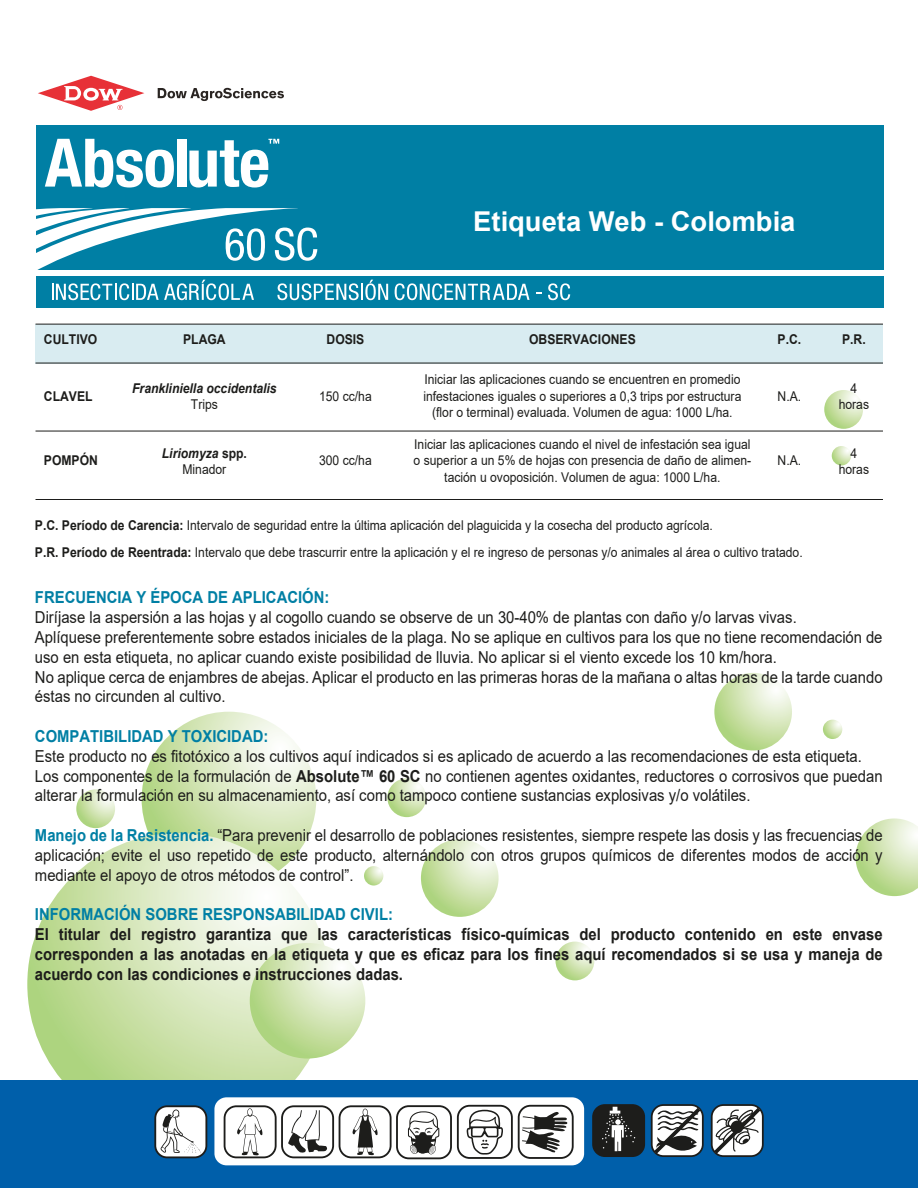
<style>
.page{position:relative;width:918px;height:1188px;background:#fff}
.page>*{position:absolute;margin:0;border:0;box-sizing:border-box;transform-origin:0 0}
.t1{font:700 27.3px "Arial";color:#fff}
.t2{font:16.5px/19.8px "Arial";color:#1d1d1b;scale:.9 1}
.t3{font:700 16.5px/19.8px "Arial";color:#1d1d1b;text-align:justify;scale:.9 1}
.t4{font:700 16.5px "Arial";color:#007fa4;scale:.9 1}
.t5{font:13.5px/26.7px "Arial";color:#1d1d1b;scale:.9 1}
.t6{font:700 13.5px "Arial";color:#1d1d1b;scale:.9 1}
.t7{font:italic 700 13.5px "Arial";color:#1d1d1b;scale:.9 1}
.s1{font-style:normal}
.s2{font-weight:700}
.s3{font-weight:700;color:#007fa4}
</style>
<div class="page">
<svg style="left:142px;top:712px;width:174px;height:174px"></svg>
<svg style="left:27px;top:833px;width:303px;height:302px"></svg>
<svg style="left:250px;top:943px;width:115px;height:116px"></svg>
<svg style="left:421px;top:839px;width:78px;height:78px"></svg>
<svg style="left:714px;top:673px;width:78px;height:78px"></svg>
<svg style="left:856px;top:818px;width:62px;height:78px"></svg>
<svg style="left:387px;top:778px;width:39px;height:39px"></svg>
<svg style="left:556px;top:942px;width:38px;height:38px"></svg>
<svg style="left:76px;top:789px;width:39px;height:39px"></svg>
<svg style="left:824px;top:390px;width:39px;height:39px"></svg>
<svg style="left:832px;top:446px;width:19px;height:19px"></svg>
<svg style="left:823px;top:720px;width:19px;height:19px"></svg>
<svg style="left:364px;top:866px;width:19px;height:20px"></svg>
<div style="left:0;top:1081px;width:918px;height:107px;background:#005faa"></div>
<div style="left:36px;top:324px;width:847px;height:39px;background:#d9ecf1"></div>
<hr style="left:36px;top:324px;width:847px;height:1px;background:#1d1d1b">
<hr style="left:36px;top:363px;width:847px;height:1px;background:#1d1d1b">
<hr style="left:36px;top:431px;width:847px;height:1px;background:#1d1d1b">
<hr style="left:36px;top:499px;width:847px;height:1px;background:#1d1d1b">
<div style="left:37px;top:125px;width:847px;height:182px;background:#007fa4"></div>
<div style="left:36px;top:270px;width:852px;height:6px;background:#fff"></div>
<svg style="left:158px;top:88px;width:126px;height:13px"></svg>
<svg style="left:38px;top:76px;width:106px;height:35px"></svg>
<svg style="left:45px;top:139px;width:129px;height:49px"></svg>
<div style="left:177px;top:139px;width:9px;height:48px;background:#fff"></div>
<svg style="left:189px;top:139px;width:90px;height:49px"></svg>
<svg style="left:36px;top:208px;width:352px;height:92px"></svg>
<svg style="left:395px;top:283px;width:135px;height:17px"></svg>
<svg style="left:548px;top:283px;width:22px;height:17px"></svg>
<svg style="left:154px;top:1105px;width:53px;height:53px"></svg>
<svg style="left:592px;top:1104px;width:53px;height:53px"></svg>
<svg style="left:651px;top:1104px;width:53px;height:53px"></svg>
<svg style="left:214px;top:1097px;width:370px;height:68px"></svg>
<svg style="left:711px;top:1104px;width:53px;height:53px"></svg>
<h1 class="t1" style="left:473px;top:202px;width:324px">Etiqueta Web - Colombia</h1>
<p class="t6" style="left:44px;top:330px;width:61px">CULTIVO</p>
<p class="t6" style="left:183px;top:330px;width:49px">PLAGA</p>
<p class="t6" style="left:327px;top:330px;width:44px">DOSIS</p>
<p class="t6" style="left:529px;top:330px;width:120px">OBSERVACIONES</p>
<p class="t6" style="left:778px;top:330px;width:28px">P.C.</p>
<p class="t6" style="left:842px;top:330px;width:28px">P.R.</p>
<p class="t5" style="left:424px;top:366px;width:353px">Iniciar las aplicaciones cuando se encuentren en promedio</p>
<p class="t6" style="left:44px;top:386px;width:56px">CLAVEL</p>
<p class="t7" style="left:132px;top:379px;width:162px">Frankliniella occidentalis</p>
<p class="t5" style="left:851px;top:375px;width:9px">4</p>
<p class="t5" style="left:319px;top:383px;width:60px">150 cc/ha</p>
<p class="t5" style="left:423px;top:383px;width:355px">infestaciones iguales o superiores a 0,3 trips por estructura</p>
<p class="t5" style="left:778px;top:383px;width:28px">N.A.</p>
<p class="t5" style="left:191px;top:391px;width:31px">Trips</p>
<p class="t5" style="left:839px;top:391px;width:35px">horas</p>
<p class="t5" style="left:432px;top:399px;width:335px">(flor o terminal) evaluada. Volumen de agua: 1000 L/ha.</p>
<p class="t5" style="left:414px;top:431px;width:375px">Iniciar las aplicaciones cuando el nivel de infestación sea igual</p>
<p class="t6" style="left:44px;top:451px;width:62px">POMPÓN</p>
<p class="t7" style="left:162px;top:444px;width:96px">Liriomyza <span class="s1">spp.</span></p>
<p class="t5" style="left:319px;top:447px;width:60px">300 cc/ha</p>
<p class="t5" style="left:414px;top:447px;width:377px">o superior a un 5% de hojas con presencia de daño de alimen-</p>
<p class="t5" style="left:778px;top:447px;width:28px">N.A.</p>
<p class="t5" style="left:182px;top:456px;width:50px">Minador</p>
<p class="t5" style="left:444px;top:464px;width:308px">tación u ovoposición. Volumen de agua: 1000 L/ha.</p>
<p class="t5" style="left:851px;top:440px;width:9px">4</p>
<p class="t5" style="left:839px;top:456px;width:35px">horas</p>
<p class="t5" style="left:35px;top:512px;width:855px"><span class="s2">P.C. Período de Carencia:</span> Intervalo de seguridad entre la última aplicación del plaguicida y la cosecha del producto agrícola.<br><span class="s2">P.R. Período de Reentrada:</span> Intervalo que debe trascurrir entre la aplicación y el re ingreso de personas y/o animales al área o cultivo tratado.</p>
<p class="t4" style="left:35px;top:586px;width:329px">FRECUENCIA Y ÉPOCA DE APLICACIÓN:</p>
<p class="t2" style="left:35px;top:607px;width:943px">Diríjase la aspersión a las hojas y al cogollo cuando se observe de un 30-40% de plantas con daño y/o larvas vivas.<br>Aplíquese preferentemente sobre estados iniciales de la plaga. No se aplique en cultivos para los que no tiene recomendación de uso en esta etiqueta, no aplicar cuando existe posibilidad de lluvia. No aplicar si el viento excede los 10 km/hora.<br>No aplique cerca de enjambres de abejas. Aplicar el producto en las primeras horas de la mañana o altas horas de la tarde cuando éstas no circunden al cultivo.</p>
<p class="t4" style="left:35px;top:725px;width:261px">COMPATIBILIDAD Y TOXICIDAD:</p>
<p class="t2" style="left:35px;top:746px;width:943px">Este producto no es fitotóxico a los cultivos aquí indicados si es aplicado de acuerdo a las recomendaciones de esta etiqueta.<br>Los componentes de la formulación de <span class="s2">Absolute™ 60 SC</span> no contienen agentes oxidantes, reductores o corrosivos que puedan alterar la formulación en su almacenamiento, así como tampoco contiene sustancias explosivas y/o volátiles.</p>
<p class="t2" style="left:35px;top:825px;width:943px;text-align:justify"><span class="s3">Manejo de la Resistencia.</span> “Para prevenir el desarrollo de poblaciones resistentes, siempre respete las dosis y las frecuencias de aplicación; evite el uso repetido de este producto, alternándolo con otros grupos químicos de diferentes modos de acción y mediante el apoyo de otros métodos de control”.</p>
<p class="t4" style="left:35px;top:903px;width:399px">INFORMACIÓN SOBRE RESPONSABILIDAD CIVIL:</p>
<p class="t3" style="left:35px;top:925px;width:943px">El titular del registro garantiza que las características físico-químicas del producto contenido en este envase corresponden a las anotadas en la etiqueta y que es eficaz para los fines aquí recomendados si se usa y maneja de acuerdo con las condiciones e instrucciones dadas.</p>
</div>
